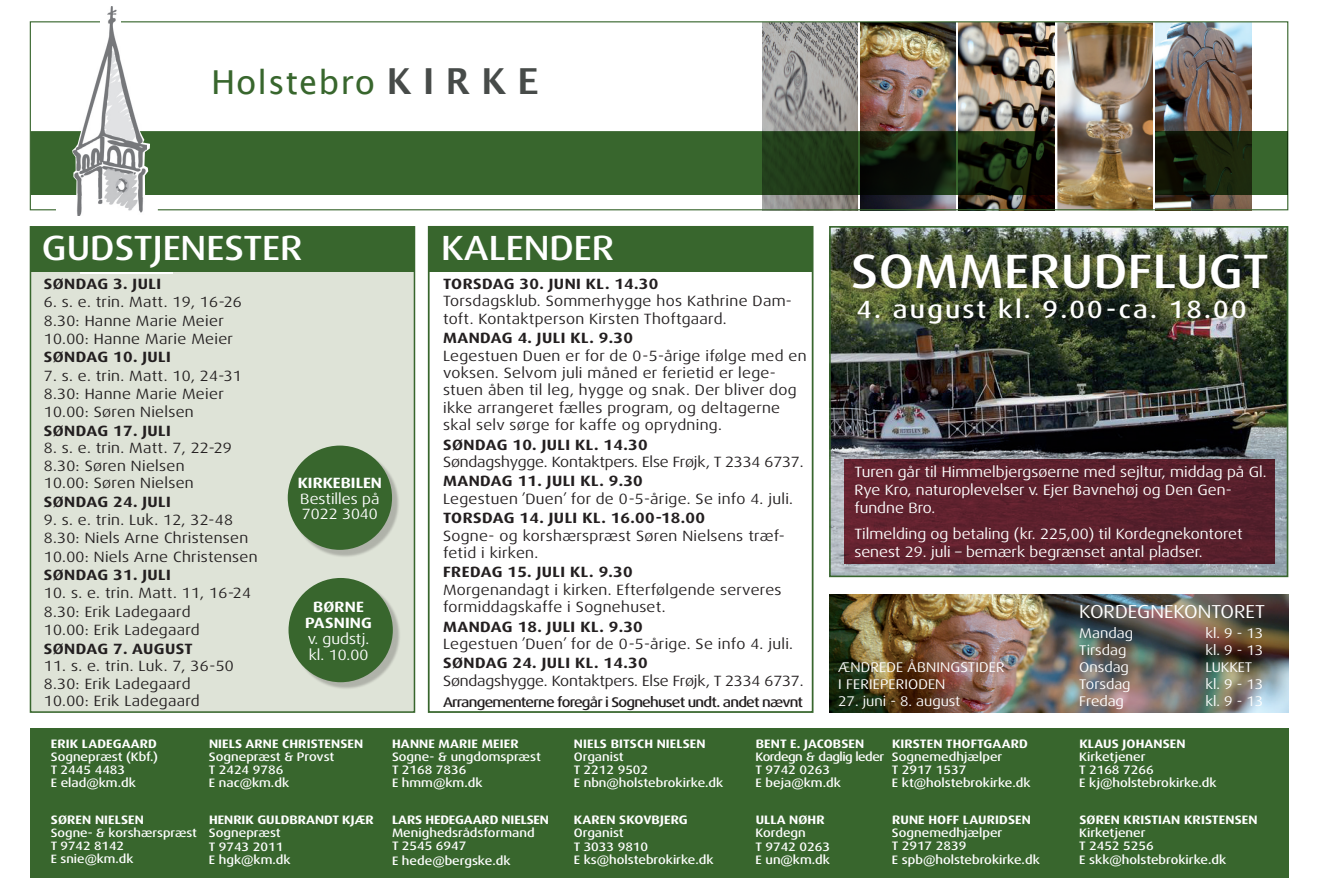
<style>
.page{position:relative;width:1320px;height:893px;background:#fff}
.page>*{position:absolute;margin:0;border:0;box-sizing:border-box;transform-origin:0 0}
.t1{font:500 expanded 48.3px "Dax OT";letter-spacing:.01em;color:#fff}
.t2{font:500 expanded 35px "Dax OT";color:#fff}
.t3{font:33.07px "Lucida Grande";letter-spacing:.03em;color:#38662d}
.t4{font:500 expanded 24.85px "Dax OT";letter-spacing:.09em;color:#fff}
.t5{font:expanded 18.72px "Dax OT";color:#fff}
.t6{font:expanded 14.88px/17.5px "Dax OT";letter-spacing:.02em;color:#231f20}
.t7{font:700 expanded 14.88px "Dax OT";letter-spacing:.03em;color:#231f20}
.t8{font:expanded 14.88px/17.8px "Dax OT";color:#fff}
.t9{font:expanded 14.88px "Dax OT";letter-spacing:-.01em;color:#231f20}
.t10{font:700 expanded 14.88px/15.8px "Dax OT";color:#fff;text-align:center}
.t11{font:expanded 14px/16.8px "Dax OT";color:#fff}
.t12{font:500 expanded 14px "Dax OT";letter-spacing:-.055em;color:#231f20}
.t13{font:500 expanded 12.25px/13.1px "Dax OT";color:#fff}
.t14{font:700 expanded 12.25px "Dax OT";letter-spacing:.01em;color:#fff}
.t15{font:500 expanded 12.25px/13.1px "Dax OT";letter-spacing:-.04em;color:#fff}
.t16{font:700 expanded 12.25px "Dax OT";letter-spacing:-.01em;color:#fff}
.t17{font:500 expanded 12.08px/13.1px "Dax OT";color:#fff}
.s1{font-weight:700;font-size:35.88px;color:#474b49}
</style>
<div class="page">
<div style="left:31px;top:271px;width:383px;height:442px;background:#dee3d7"></div>
<img style="left:829px;top:594px;width:459px;height:119px">
<img style="left:762px;top:23px;width:96px;height:185px">
<img style="left:860px;top:23px;width:95px;height:185px">
<img style="left:958px;top:23px;width:96px;height:185px">
<img style="left:1057px;top:23px;width:96px;height:185px">
<img style="left:1155px;top:23px;width:96px;height:185px">
<div style="left:30px;top:21px;width:1258px;height:189px;border:1px solid #38662d"></div>
<div style="left:56px;top:193px;width:102px;height:28px;background:#fff"></div>
<svg style="left:1155px;top:131px;width:133px;height:64px;background:#1e3012"></svg>
<svg style="left:146px;top:131px;width:908px;height:64px;background:#2d5124"></svg>
<div style="left:31px;top:131px;width:42px;height:64px;background:#38662d"></div>
<div style="left:81px;top:251px;width:92px;height:22px;background:#fff"></div>
<img style="left:73px;top:6px;width:73px;height:209px">
<div style="left:30px;top:226px;width:385px;height:487px;border:2px solid #38662d"></div>
<div style="left:31px;top:227px;width:383px;height:45px;background:#38662d"></div>
<div style="left:30px;top:728px;width:1258px;height:150px;background:#38662d"></div>
<div style="left:428px;top:226px;width:385px;height:487px;border:2px solid #38662d"></div>
<div style="left:429px;top:227px;width:383px;height:44px;background:#38662d"></div>
<div style="left:291px;top:448px;width:109px;height:109px;background:#231f20;opacity:.25"></div>
<div style="left:288px;top:446px;width:104px;height:104px;background:#38662d;border-radius:50%"></div>
<div style="left:291px;top:581px;width:109px;height:109px;background:#231f20;opacity:.25"></div>
<div style="left:288px;top:578px;width:105px;height:104px;background:#38662d;border-radius:50%"></div>
<img style="left:832px;top:229px;width:453px;height:345px">
<div style="left:829px;top:226px;width:459px;height:351px;border:2px solid #38662d"></div>
<div style="left:844px;top:459px;width:430px;height:105px;background:linear-gradient(to right,#652330,#531e2a)"></div>
<div style="left:854px;top:256px;width:417px;height:37px;background:#231f20;opacity:.25"></div>
<div style="left:860px;top:301px;width:389px;height:26px;background:#231f20;opacity:.25"></div>
<h3 class="t3" style="left:211px;top:63px;width:329px">Holstebro <span class="s1">K I R K E</span></h3>
<h2 class="t2" style="left:441px;top:226px;width:175px">KALENDER</h2>
<p class="t7" style="left:443px;top:274px;width:217px">TORSDAG 30. JUNI KL. 14.30</p>
<p class="t6" style="left:443px;top:292px;width:350px">Torsdagsklub. Sommerhygge hos Kathrine Dam&shy;toft. Kontaktperson Kirsten Thoftgaard.</p>
<p class="t7" style="left:443px;top:328px;width:191px">MANDAG 4. JULI KL. 9.30</p>
<p class="t6" style="left:443px;top:347px;width:365px">Legestuen Duen er for de 0-5-årige ifølge med en voksen. Selvom juli måned er ferietid er lege&shy;stuen åben til leg, hygge og snak. Der bliver dog ikke arrangeret fælles program, og deltagerne skal selv sørge for kaffe og oprydning.</p>
<p class="t7" style="left:443px;top:435px;width:206px">SØNDAG 10. JULI KL. 14.30</p>
<p class="t9" style="left:443px;top:453px;width:362px">Søndagshygge. Kontaktpers. Else Frøjk, T 2334 6737.</p>
<p class="t7" style="left:443px;top:472px;width:201px">MANDAG 11. JULI KL. 9.30</p>
<p class="t6" style="left:443px;top:490px;width:351px">Legestuen ’Duen’ for de 0-5-årige. Se info 4. juli.</p>
<p class="t7" style="left:443px;top:508px;width:263px">TORSDAG 14. JULI KL. 16.00-18.00</p>
<p class="t6" style="left:443px;top:527px;width:343px">Sogne- og korshærspræst Søren Nielsens træf&shy;fetid i kirken.</p>
<p class="t7" style="left:443px;top:563px;width:191px">FREDAG 15. JULI KL. 9.30</p>
<p class="t6" style="left:443px;top:581px;width:340px">Morgenandagt i kirken. Efterfølgende serveres formiddagskaffe i Sognehuset.</p>
<p class="t7" style="left:443px;top:617px;width:201px">MANDAG 18. JULI KL. 9.30</p>
<p class="t6" style="left:443px;top:635px;width:351px">Legestuen ’Duen’ for de 0-5-årige. Se info 4. juli.</p>
<p class="t7" style="left:443px;top:654px;width:206px">SØNDAG 24. JULI KL. 14.30</p>
<p class="t9" style="left:443px;top:671px;width:362px">Søndagshygge. Kontaktpers. Else Frøjk, T 2334 6737.</p>
<p class="t12" style="left:443px;top:693px;width:361px">Arrangementerne foregår i Sognehuset undt. andet nævnt</p>
<h2 class="t2" style="left:42px;top:226px;width:262px">GUDSTJENESTER</h2>
<p class="t7" style="left:44px;top:274px;width:119px">SØNDAG 3. JULI</p>
<p class="t6" style="left:44px;top:293px;width:199px;line-height:18.4px">6. s. e. trin. Matt. 19, 16-26<br>8.30: Hanne Marie Meier<br>10.00: Hanne Marie Meier</p>
<p class="t7" style="left:44px;top:348px;width:128px">SØNDAG 10. JULI</p>
<p class="t6" style="left:44px;top:366px;width:199px;line-height:18.4px">7. s. e. trin. Matt. 10, 24-31<br>8.30: Hanne Marie Meier<br>10.00: Søren Nielsen</p>
<p class="t7" style="left:44px;top:421px;width:128px">SØNDAG 17. JULI</p>
<p class="t6" style="left:44px;top:439px;width:189px">8. s. e. trin. Matt. 7, 22-29<br>8.30: Søren Nielsen<br>10.00: Søren Nielsen</p>
<p class="t7" style="left:44px;top:492px;width:128px">SØNDAG 24. JULI</p>
<p class="t6" style="left:44px;top:511px;width:215px;line-height:18.4px">9. s. e. trin. Luk. 12, 32-48<br>8.30: Niels Arne Christensen<br>10.00: Niels Arne Christensen</p>
<p class="t7" style="left:44px;top:565px;width:128px">SØNDAG 31. JULI</p>
<p class="t6" style="left:44px;top:584px;width:209px;line-height:18.4px">10. s. e. trin. Matt. 11, 16-24<br>8.30: Erik Ladegaard<br>10.00: Erik Ladegaard</p>
<p class="t7" style="left:44px;top:639px;width:150px">SØNDAG 7. AUGUST</p>
<p class="t6" style="left:44px;top:657px;width:191px">11. s. e. trin. Luk. 7, 36-50<br>8.30: Erik Ladegaard<br>10.00: Erik Ladegaard</p>
<p class="t14" style="left:51px;top:736px;width:107px">ERIK LADEGAARD</p>
<p class="t13" style="left:51px;top:750px;width:109px">Sognepræst (Kbf.)<br>T 2445 4483<br>E elad@km.dk</p>
<p class="t14" style="left:51px;top:812px;width:94px">SØREN NIELSEN</p>
<p class="t17" style="left:51px;top:827px;width:148px">Sogne- &amp; korshærspræst<br>T 9742 8142<br>E snie@km.dk</p>
<h1 class="t1" style="left:851px;top:241px;width:419px">SOMMERUDFLUGT</h1>
<h3 class="t4" style="left:856px;top:294px;width:391px">4. august kl. 9.00-ca. 18.00</h3>
<p class="t8" style="left:854px;top:463px;width:414px">Turen går til Himmelbjergsøerne med sejltur, middag på Gl.<br>Rye Kro, naturoplevelser v. Ejer Bavnehøj og Den Gen&shy;fundne Bro.</p>
<p class="t8" style="left:854px;top:525px;width:390px">Tilmelding og betaling (kr. 225,00) til Kordegnekontoret senest 29. juli – bemærk begrænset antal pladser.</p>
<p class="t10" style="left:298px;top:475px;width:86px">KIRKEBILEN</p>
<p class="t8" style="left:300px;top:491px;width:81px;line-height:15.8px">Bestilles på<br>7022 3040</p>
<p class="t10" style="left:305px;top:599px;width:68px">BØRNE<br>PASNING</p>
<p class="t8" style="left:308px;top:631px;width:63px;line-height:15.8px">v. gudstj. kl. 10.00</p>
<p class="t11" style="left:1079px;top:625px;width:55px">Mandag</p>
<p class="t11" style="left:1205px;top:625px;width:59px">kl. 9 - 13</p>
<p class="t5" style="left:1079px;top:600px;width:187px">KORDEGNEKONTORET</p>
<p class="t11" style="left:1079px;top:642px;width:49px">Tirsdag</p>
<p class="t11" style="left:1205px;top:642px;width:59px">kl. 9 - 13</p>
<p class="t11" style="left:1079px;top:659px;width:51px">Onsdag</p>
<p class="t11" style="left:1205px;top:659px;width:48px">LUKKET</p>
<p class="t11" style="left:1079px;top:676px;width:53px">Torsdag</p>
<p class="t11" style="left:1205px;top:676px;width:59px">kl. 9 - 13</p>
<p class="t11" style="left:1079px;top:692px;width:46px">Fredag</p>
<p class="t11" style="left:1205px;top:692px;width:59px">kl. 9 - 13</p>
<p class="t11" style="left:838px;top:659px;width:168px">ÆNDREDE ÅBNINGSTIDER<br>I FERIEPERIODEN</p>
<p class="t11" style="left:838px;top:692px;width:124px">27. juni - 8. august</p>
<p class="t14" style="left:755px;top:735px;width:110px">BENT E. JACOBSEN</p>
<p class="t15" style="left:755px;top:750px;width:130px">Kordegn &amp; daglig leder<br>T 9742 0263<br>E beja@km.dk</p>
<p class="t14" style="left:1079px;top:735px;width:108px">KLAUS JOHANSEN</p>
<p class="t13" style="left:1079px;top:750px;width:139px">Kirketjener<br>T 2168 7266<br>E kj@holstebrokirke.dk</p>
<p class="t14" style="left:1079px;top:812px;width:180px">SØREN KRISTIAN KRISTENSEN</p>
<p class="t13" style="left:1079px;top:827px;width:148px">Kirketjener<br>T 2452 5256<br>E skk@holstebrokirke.dk</p>
<p class="t14" style="left:892px;top:735px;width:137px">KIRSTEN THOFTGAARD</p>
<p class="t13" style="left:892px;top:750px;width:140px">Sognemedhjælper<br>T 2917 1537<br>E kt@holstebrokirke.dk</p>
<p class="t14" style="left:892px;top:812px;width:140px">RUNE HOFF LAURIDSEN</p>
<p class="t13" style="left:892px;top:827px;width:149px">Sognemedhjælper<br>T 2917 2839<br>E spb@holstebrokirke.dk</p>
<p class="t14" style="left:574px;top:735px;width:133px">NIELS BITSCH NIELSEN</p>
<p class="t13" style="left:574px;top:750px;width:151px">Organist<br>T 2212 9502<br>E nbn@holstebrokirke.dk</p>
<p class="t14" style="left:392px;top:736px;width:128px">HANNE MARIE MEIER</p>
<p class="t13" style="left:392px;top:750px;width:150px">Sogne- &amp; ungdomspræst<br>T 2168 7836<br>E hmm@km.dk</p>
<p class="t16" style="left:392px;top:812px;width:158px">LARS HEDEGAARD NIELSEN</p>
<p class="t13" style="left:392px;top:827px;width:144px">Menighedsrådsformand<br>T 2545 6947</p>
<p class="t13" style="left:392px;top:854px;width:120px">E hede@bergske.dk</p>
<p class="t14" style="left:209px;top:736px;width:156px">NIELS ARNE CHRISTENSEN</p>
<p class="t13" style="left:209px;top:750px;width:127px">Sognepræst &amp; Provst<br>T 2424 9786<br>E nac@km.dk</p>
<p class="t14" style="left:209px;top:812px;width:166px">HENRIK GULDBRANDT KJÆR</p>
<p class="t13" style="left:209px;top:827px;width:83px">Sognepræst<br>T 9743 2011<br>E hgk@km.dk</p>
<p class="t14" style="left:755px;top:812px;width:70px">ULLA NØHR</p>
<p class="t13" style="left:755px;top:827px;width:76px">Kordegn<br>T 9742 0263<br>E un@km.dk</p>
<p class="t14" style="left:574px;top:812px;width:115px">KAREN SKOVBJERG</p>
<p class="t13" style="left:574px;top:827px;width:141px">Organist<br>T 3033 9810<br>E ks@holstebrokirke.dk</p>
</div>
